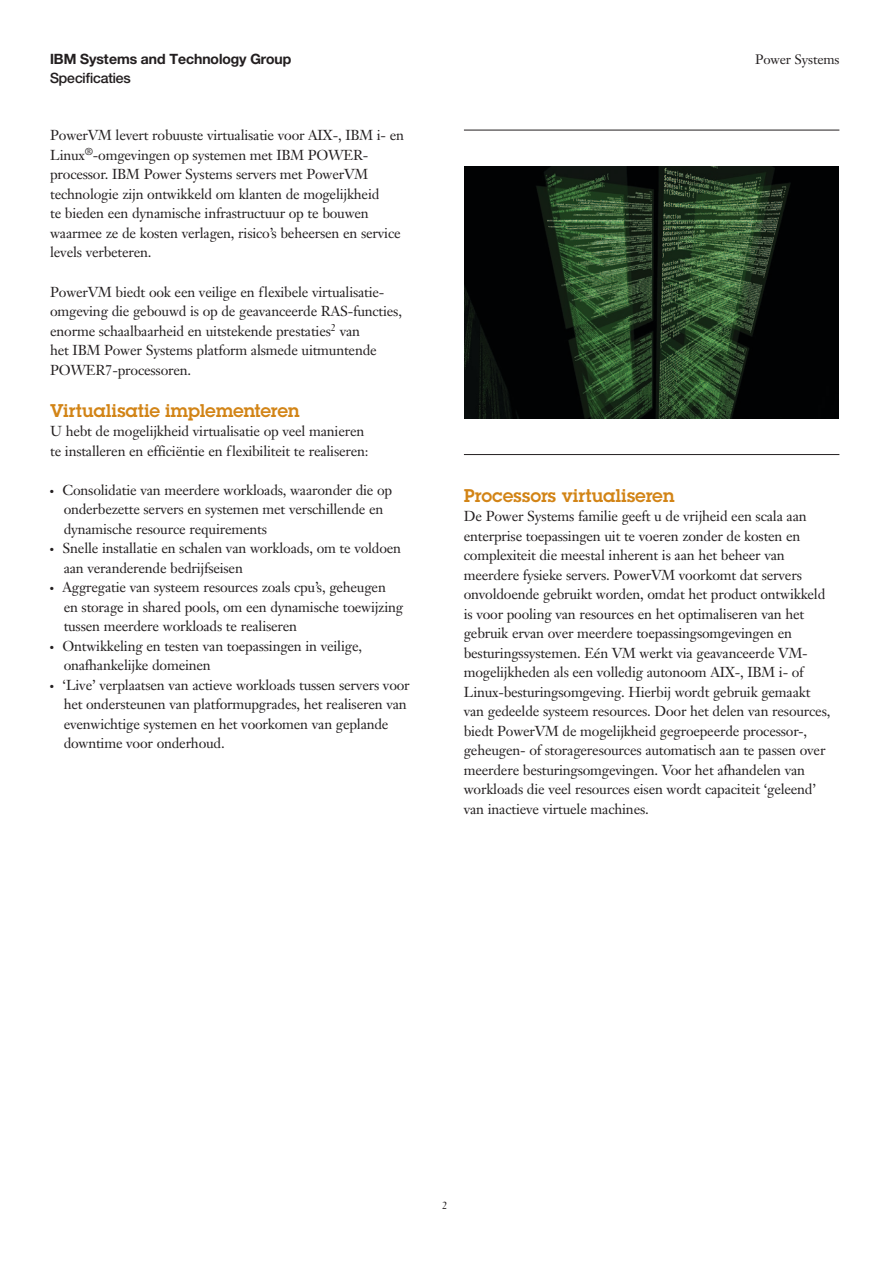
<style>
.page{position:relative;width:893px;height:1263px;background:#fff}
.page>*{position:absolute;margin:0;border:0;box-sizing:border-box;transform-origin:0 0}
.t1{font:600 18px "Lubalinfor IBM";color:#d28416}
.t2{font:14.25px/19.5px "Janson Text LT Pro";letter-spacing:-.015em;color:#231f20}
.t3{font:700 14.25px "Helv Neuefor IBM";color:#231f20}
.t4{font:500 14.25px "Helv Neuefor IBM";letter-spacing:-.01em;color:#231f20}
.t5{font:13.5px "Janson Text LT Pro";letter-spacing:-.015em;color:#231f20}
.t6{font:10.5px "Janson Text LT Pro";color:#231f20}
.t7{font:4.5px "Zapf Dingbats";color:#231f20}
</style>
<div class="page">
<hr style="left:464px;top:130px;width:375px;height:1px;background:#231f20">
<hr style="left:464px;top:454px;width:375px;height:1px;background:#231f20">
<img style="left:465px;top:166px;width:374px;height:252px">
<p class="t3" style="left:50px;top:50px;width:243px">IBM Systems and Technology Group</p>
<p class="t5" style="left:755px;top:51px;width:86px">Power Systems</p>
<p class="t4" style="left:50px;top:70px;width:82px">Specificaties</p>
<p class="t2" style="left:50px;top:126px;width:355px">PowerVM levert robuuste virtualisatie voor AIX-, IBM i- en Linux<sup>®</sup>- omgevingen op systemen met IBM POWER&shy;processor. IBM Power Systems servers met PowerVM technologie zijn ontwikkeld om klanten de mogelijkheid<br>te bieden een dynamische infrastructuur op te bouwen waarmee ze de kosten verlagen, risico’s beheersen en service levels verbeteren.</p>
<p class="t2" style="left:50px;top:282px;width:353px">PowerVM biedt ook een veilige en flexibele virtualisatie&shy;omgeving die gebouwd is op de geavanceerde RAS-functies, enorme schaalbaarheid en uitstekende prestaties<sup>2</sup> van<br>het IBM Power Systems platform alsmede uitmuntende POWER7-processoren.</p>
<h2 class="t1" style="left:50px;top:398px;width:251px">Virtualisatie implementeren</h2>
<p class="t2" style="left:50px;top:422px;width:320px">U hebt de mogelijkheid virtualisatie op veel manieren te installeren en efficiëntie en flexibiliteit te realiseren:</p>
<p class="t7" style="left:50px;top:489px;width:11px">●● ●</p>
<p class="t2" style="left:63px;top:480px;width:342px">Consolidatie van meerdere workloads, waaronder die op onderbezette servers en systemen met verschillende en dynamische resource requirements<br>Snelle installatie en schalen van workloads, om te voldoen aan veranderende bedrijfseisen<br>Aggregatie van systeem resources zoals cpu’s, geheugen en storage in shared pools, om een dynamische toewijzing tussen meerdere workloads te realiseren</p>
<p class="t7" style="left:50px;top:645px;width:11px">●● ●</p>
<p class="t2" style="left:63px;top:636px;width:301px">Ontwikkeling en testen van toepassingen in veilige, onafhankelijke domeinen</p>
<p class="t7" style="left:50px;top:684px;width:11px">●● ●</p>
<p class="t2" style="left:63px;top:675px;width:349px">‘Live’ verplaatsen van actieve workloads tussen servers voor het ondersteunen van platformupgrades, het realiseren van evenwichtige systemen en het voorkomen van geplande downtime voor onderhoud.</p>
<h2 class="t1" style="left:464px;top:484px;width:212px">Processors virtualiseren</h2>
<p class="t2" style="left:464px;top:507px;width:368px">De Power Systems familie geeft u de vrijheid een scala aan enterprise toepassingen uit te voeren zonder de kosten en complexiteit die meestal inherent is aan het beheer van meerdere fysieke servers. PowerVM voorkomt dat servers onvoldoende gebruikt worden, omdat het product ontwikkeld is voor pooling van resources en het optimaliseren van het gebruik ervan over meerdere toepassingsomgevingen en besturingssystemen. Eén VM werkt via geavanceerde VM&shy;mogelijkheden als een volledig autonoom AIX-, IBM i- of Linux-besturingsomgeving. Hierbij wordt gebruik gemaakt van gedeelde systeem resources. Door het delen van resources, biedt PowerVM de mogelijkheid gegroepeerde processor-, geheugen- of storageresources automatisch aan te passen over meerdere besturingsomgevingen. Voor het afhandelen van workloads die veel resources eisen wordt capaciteit ‘geleend’ van inactieve virtuele machines.</p>
<p class="t6" style="left:442px;top:1199px;width:7px">2</p>
</div>
